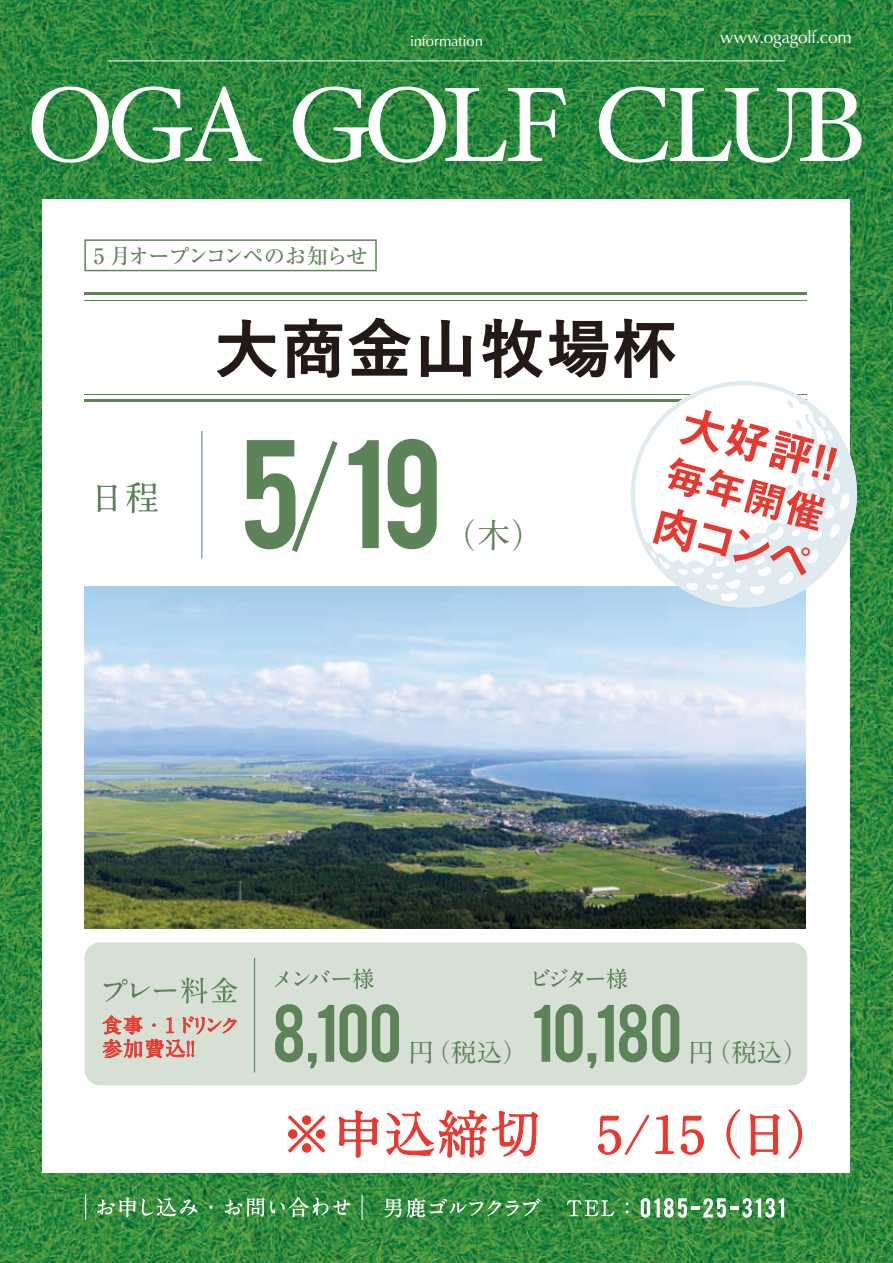
<style>
.page{position:relative;width:893px;height:1263px;background:#fff}
.page>*{position:absolute;margin:0;border:0;box-sizing:border-box;transform-origin:0 0}
.t1{font:121.2px "Bebas";color:#5d8359}
.t2{font:63.75px "Bebas";letter-spacing:-.01em;color:#5d8359}
.t3{font:700 51px "A1 Mincho Std";letter-spacing:.04em;color:#e83930}
.t4{font:45.45px "Midashi Go Pro MB31";color:#e83930}
.t5{font:41.1px "Midashi Go Pro MB31";color:#e83930}
.t6{font:700 34.05px "A1 Mincho Std";color:#5d8359}
.t7{font:700 25.5px "A1 Mincho Std";color:#5d8359}
.t8{font:500 21.3px "Ryumin Pro";letter-spacing:-.06em;color:#5d8359}
.t9{font:700 20.25px/23.4px "A1 Mincho Std";letter-spacing:.04em;color:#e83930}
.t10{font:17.1px "Optima";letter-spacing:-.015em;color:#fff}
.t11{font:14.85px "Optima";letter-spacing:-.01em;color:#fff}
</style>
<div class="page">
<img style="left:0;top:0;width:893px;height:1263px">
<div style="left:42px;top:199px;width:808px;height:974px;background:#fff"></div>
<img style="left:84px;top:587px;width:722px;height:341px">
<svg style="left:84px;top:239px;width:293px;height:32px"></svg>
<svg style="left:85px;top:1194px;width:1px;height:26px"></svg>
<svg style="left:362px;top:1194px;width:1px;height:26px"></svg>
<svg style="left:97px;top:1197px;width:39px;height:20px"></svg>
<svg style="left:142px;top:1198px;width:56px;height:18px"></svg>
<svg style="left:209px;top:1205px;width:4px;height:4px"></svg>
<svg style="left:225px;top:1198px;width:39px;height:19px"></svg>
<svg style="left:270px;top:1197px;width:80px;height:20px;background:#589f61"></svg>
<svg style="left:384px;top:1198px;width:157px;height:20px;background:#5aa163"></svg>
<svg style="left:567px;top:1200px;width:47px;height:16px"></svg>
<svg style="left:626px;top:1202px;width:3px;height:11px"></svg>
<svg style="left:641px;top:1198px;width:143px;height:20px"></svg>
<svg style="left:32px;top:86px;width:230px;height:77px"></svg>
<svg style="left:293px;top:86px;width:273px;height:77px"></svg>
<svg style="left:599px;top:86px;width:262px;height:77px"></svg>
<hr style="left:108px;top:61px;width:677px;height:1px;background:#fff">
<hr style="left:84px;top:400px;width:723px;height:2px;background:#5d8359">
<hr style="left:84px;top:394px;width:723px;height:1px;background:#5d8359">
<hr style="left:84px;top:292px;width:723px;height:3px;background:#5d8359">
<hr style="left:84px;top:300px;width:723px;height:1px;background:#5d8359">
<hr style="left:202px;top:431px;width:1px;height:127px;background:#4c8053">
<svg style="left:97px;top:485px;width:20px;height:27px"></svg>
<svg style="left:126px;top:482px;width:32px;height:31px"></svg>
<svg style="left:217px;top:319px;width:60px;height:58px"></svg>
<svg style="left:284px;top:318px;width:58px;height:60px"></svg>
<svg style="left:348px;top:318px;width:63px;height:58px"></svg>
<svg style="left:420px;top:320px;width:52px;height:57px"></svg>
<svg style="left:482px;top:319px;width:61px;height:59px"></svg>
<svg style="left:549px;top:320px;width:59px;height:57px"></svg>
<svg style="left:614px;top:319px;width:62px;height:47px"></svg>
<svg style="left:615px;top:366px;width:257px;height:257px"></svg>
<svg style="left:288px;top:1115px;width:37px;height:38px"></svg>
<svg style="left:339px;top:1110px;width:40px;height:47px"></svg>
<svg style="left:386px;top:1110px;width:152px;height:48px"></svg>
<svg style="left:598px;top:1115px;width:51px;height:40px"></svg>
<svg style="left:655px;top:1115px;width:19px;height:39px"></svg>
<svg style="left:681px;top:1116px;width:23px;height:39px"></svg>
<svg style="left:727px;top:1109px;width:13px;height:50px"></svg>
<svg style="left:750px;top:1114px;width:30px;height:41px"></svg>
<svg style="left:789px;top:1109px;width:13px;height:50px"></svg>
<div style="left:84px;top:942px;width:723px;height:143px;background:#d6e0d5;border-radius:15px"></div>
<hr style="left:254px;top:958px;width:1px;height:114px;background:#4c8053">
<svg style="left:274px;top:971px;width:14px;height:16px"></svg>
<svg style="left:295px;top:968px;width:79px;height:21px"></svg>
<svg style="left:534px;top:968px;width:94px;height:21px"></svg>
<svg style="left:104px;top:977px;width:134px;height:27px"></svg>
<svg style="left:102px;top:1015px;width:135px;height:43px"></svg>
<p class="t11" style="left:410px;top:33px;width:74px">information</p>
<p class="t10" style="left:720px;top:27px;width:133px">www.ogagolf.com</p>
<p class="t8" style="left:94px;top:240px;width:275px">5 月オープンコンペのお知らせ</p>
<h1 class="t1" style="left:240px;top:406px;width:204px">5<sup>/</sup>19</h1>
<h3 class="t6" style="left:442px;top:508px;width:104px">（木）</h3>
<h3 class="t4" style="left:691px;top:388px;width:178px;rotate:15deg">大好評！！</h3>
<h3 class="t5" style="left:674px;top:441px;width:166px;rotate:15deg">毎年開催</h3>
<h3 class="t4" style="left:663px;top:487px;width:165px;rotate:15deg">肉コンペ</h3>
<p class="t9" style="left:102px;top:1011px;width:139px">食事・1ドリンク参加費込！！</p>
<h2 class="t2" style="left:272px;top:987px;width:131px">8,100</h2>
<h3 class="t7" style="left:408px;top:1031px;width:121px">円（税込）</h3>
<h2 class="t2" style="left:531px;top:987px;width:152px">10,180</h2>
<h3 class="t7" style="left:689px;top:1031px;width:121px">円（税込）</h3>
<h3 class="t3" style="left:281px;top:1093px;width:557px">※申込締切　5/15（日）</h3>
</div>
